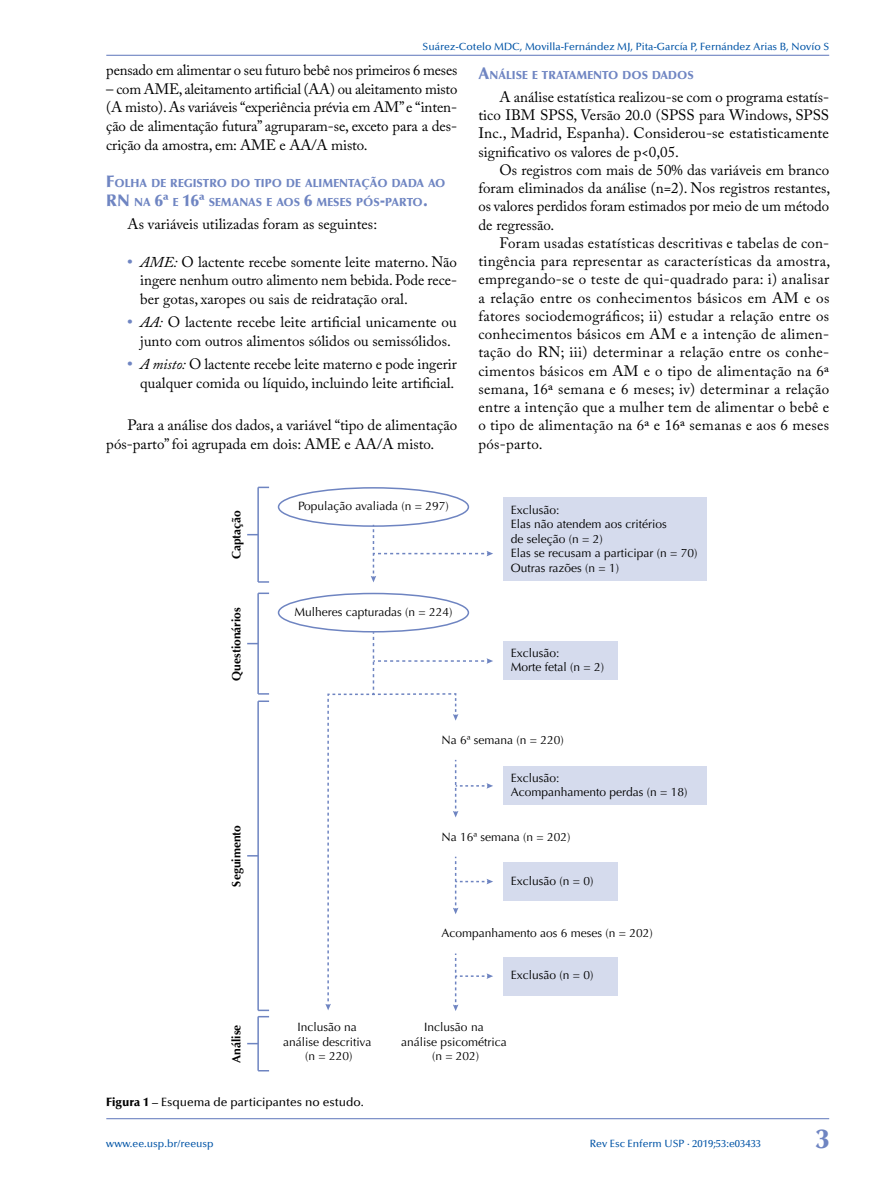
<style>
.page{position:relative;width:893px;height:1191px;background:#fff}
.page>*{position:absolute;margin:0;border:0;box-sizing:border-box;transform-origin:0 0}
.t1{font:900 27px "Optima LT";color:#6f85c2}
.t2{font:15px/18.3px "Adobe Caslon Pro";color:#000;text-align:justify}
.t3{font:12px/14.4px "Optima LT";color:#000}
.t4{font:500 12px "Optima LT";color:#000}
.t5{font:700 12px "Optima LT";color:#000}
.t6{font:900 11.55px/18.8px "Optima LT";color:#6f85c2}
.t7{font:500 10.5px "Optima LT";color:#0054a6}
.s1{font-size:16.5px}
.s2{font-weight:700;color:#6f85c2}
.s3{font-style:italic}
.s4{font-weight:900}
</style>
<div class="page">
<hr style="left:106px;top:1118px;width:723px;height:1px;background:#6f85c2">
<hr style="left:106px;top:55px;width:723px;height:1px;background:#6f85c2">
<div style="left:503px;top:498px;width:204px;height:83px;background:#d5dbed"></div>
<div style="left:503px;top:641px;width:115px;height:39px;background:#d5dbed"></div>
<div style="left:503px;top:766px;width:204px;height:39px;background:#d5dbed"></div>
<div style="left:503px;top:862px;width:115px;height:39px;background:#d5dbed"></div>
<div style="left:503px;top:956px;width:115px;height:39px;background:#d5dbed"></div>
<hr style="left:257px;top:487px;width:2px;height:95px;background:#6e84c1">
<svg style="left:258px;top:486px;width:11px;height:2px"></svg>
<svg style="left:258px;top:581px;width:11px;height:2px"></svg>
<hr style="left:257px;top:593px;width:2px;height:101px;background:#6e84c1">
<svg style="left:258px;top:592px;width:11px;height:2px"></svg>
<hr style="left:257px;top:1016px;width:2px;height:54px;background:#6e84c1">
<svg style="left:247px;top:1042px;width:11px;height:2px"></svg>
<hr style="left:257px;top:701px;width:2px;height:309px;background:#6e84c1">
<svg style="left:258px;top:700px;width:11px;height:2px"></svg>
<svg style="left:258px;top:1009px;width:11px;height:8px"></svg>
<svg style="left:371px;top:525px;width:122px;height:57px"></svg>
<svg style="left:325px;top:632px;width:168px;height:379px"></svg>
<div style="left:278px;top:487px;width:191px;height:40px;border:2px solid #6e84c1;border-radius:50%"></div>
<div style="left:278px;top:593px;width:191px;height:39px;border:2px solid #6e84c1;border-radius:50%"></div>
<p class="t7" style="left:423px;top:40px;width:408px">Suárez-Cotelo MDC, Movilla-Fernández MJ, Pita-García P, Fernández Arias B, Novío S</p>
<p class="t2" style="left:106px;top:60px;width:353px">pensado em alimentar o seu futuro bebê nos primeiros 6 meses</p>
<p class="t2" style="left:106px;top:79px;width:353px;line-height:18.8px">– com AME, aleitamento artificial (AA) ou aleitamento misto (A misto). As variáveis “experiência prévia em AM” e “inten&shy;ção de alimentação futura” agruparam-se, exceto para a des&shy;crição da amostra, em: AME e AA/A misto.</p>
<p class="t6" style="left:106px;top:174px;width:341px"><span class="s1">F</span>OLHA DE REGISTRO DO TIPO DE ALIMENTAÇÃO DADA AO<br><span class="s1">RN</span> NA <span class="s1">6ª</span> E <span class="s1">16ª</span> SEMANAS E AOS <span class="s1">6</span> MESES PÓS<span class="s1">-</span>PARTO<span class="s1">.</span></p>
<p class="t2" style="left:128px;top:215px;width:251px">As variáveis utilizadas foram as seguintes:</p>
<p class="t2" style="left:140px;top:252px;width:318px;line-height:18.8px;text-indent:-13px"><span class="s2">•</span> <span class="s3">AME:</span> O lactente recebe somente leite materno. Não ingere nenhum outro alimento nem bebida. Pode rece&shy;ber gotas, xaropes ou sais de reidratação oral.</p>
<p class="t2" style="left:128px;top:313px;width:331px;line-height:18.8px;text-align:center"><span class="s2">•</span> <span class="s3">AA:</span> O lactente recebe leite artificial unicamente ou junto com outros alimentos sólidos ou semissólidos.</p>
<p class="t2" style="left:128px;top:354px;width:331px;line-height:18.8px;text-align:right"><span class="s2">•</span> <span class="s3">A misto:</span> O lactente recebe leite materno e pode ingerir qualquer comida ou líquido, incluindo leite artificial.</p>
<p class="t2" style="left:106px;top:415px;width:352px;line-height:18.8px;text-indent:21px">Para a análise dos dados, a variável “tipo de alimentação pós-parto” foi agrupada em dois: AME e AA/A misto.</p>
<p class="t5" style="left:229px;top:559px;width:51px;rotate:-90deg">Captação</p>
<p class="t5" style="left:229px;top:681px;width:75px;rotate:-90deg">Questionários</p>
<p class="t3" style="left:298px;top:499px;width:152px">População avaliada (n = 297)</p>
<p class="t3" style="left:295px;top:605px;width:159px">Mulheres capturadas (n = 224)</p>
<p class="t6" style="left:478px;top:66px;width:217px"><span class="s1">A</span>NÁLISE E TRATAMENTO DOS DADOS</p>
<p class="t2" style="left:478px;top:87px;width:352px;text-indent:21px">A análise estatística realizou-se com o programa estatís&shy;tico IBM SPSS, Versão 20.0 (SPSS para Windows, SPSS Inc., Madrid, Espanha). Considerou-se estatisticamente significativo os valores de p&lt;0,05.</p>
<p class="t2" style="left:478px;top:160px;width:353px;text-indent:21px">Os registros com mais de 50% das variáveis em branco foram eliminados da análise (n=2). Nos registros restantes, os valores perdidos foram estimados por meio de um método de regressão.</p>
<p class="t2" style="left:478px;top:233px;width:353px;text-indent:21px">Foram usadas estatísticas descritivas e tabelas de con&shy;tingência para representar as características da amostra, empregando-se o teste de qui-quadrado para: i) analisar a relação entre os conhecimentos básicos em AM e os fatores sociodemográficos; ii) estudar a relação entre os conhecimentos básicos em AM e a intenção de alimen&shy;tação do RN; iii) determinar a relação entre os conhe&shy;cimentos básicos em AM e o tipo de alimentação na 6ª semana, 16ª semana e 6 meses; iv) determinar a relação entre a intenção que a mulher tem de alimentar o bebê e o tipo de alimentação na 6ª e 16ª semanas e aos 6 meses pós-parto.</p>
<p class="t3" style="left:511px;top:503px;width:188px">Exclusão:<br>Elas não atendem aos critérios<br>de seleção (n = 2)<br>Elas se recusam a participar (n = 70)<br>Outras razões (n = 1)</p>
<p class="t3" style="left:511px;top:645px;width:95px">Exclusão:<br>Morte fetal (n = 2)</p>
<p class="t3" style="left:441px;top:732px;width:124px">Na 6ª semana (n = 220)</p>
<p class="t5" style="left:229px;top:886px;width:63px;rotate:-90deg">Seguimento</p>
<p class="t5" style="left:229px;top:1062px;width:40px;rotate:-90deg">Análise</p>
<p class="t3" style="left:511px;top:770px;width:178px">Exclusão:<br>Acompanhamento perdas (n = 18)</p>
<p class="t3" style="left:441px;top:829px;width:131px">Na 16ª semana (n = 202)</p>
<p class="t3" style="left:511px;top:873px;width:84px">Exclusão (n = 0)</p>
<p class="t3" style="left:441px;top:926px;width:213px">Acompanhamento aos 6 meses (n = 202)</p>
<p class="t3" style="left:511px;top:968px;width:84px">Exclusão (n = 0)</p>
<p class="t3" style="left:283px;top:1020px;width:90px;text-align:center">Inclusão na análise descritiva (n = 220)</p>
<p class="t3" style="left:401px;top:1020px;width:107px;text-align:center">Inclusão na<br>análise psicométrica (n = 202)</p>
<p class="t4" style="left:106px;top:1095px;width:259px"><span class="s4">Figura 1</span> – Esquema de participantes no estudo.</p>
<p class="t7" style="left:106px;top:1137px;width:109px">www.ee.usp.br/reeusp</p>
<p class="t7" style="left:590px;top:1137px;width:173px">Rev Esc Enferm USP · 2019;53:e03433</p>
<h1 class="t1" style="left:816px;top:1123px;width:15px">3</h1>
</div>
